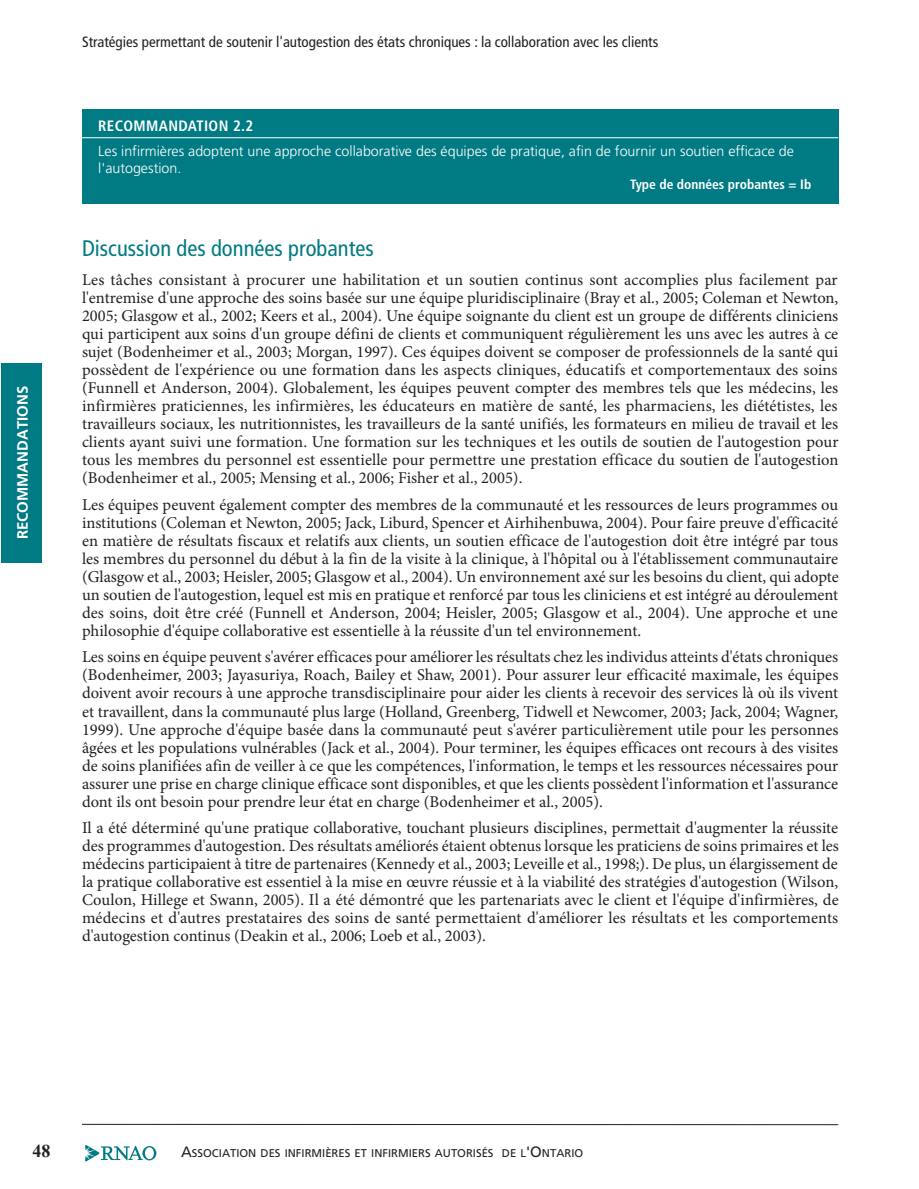
<style>
.page{position:relative;width:919px;height:1189px;background:#fff}
.page>*{position:absolute;margin:0;border:0;box-sizing:border-box;transform-origin:0 0}
.t1{font:condensed 22.5px "Frutiger";color:#007a83}
.t2{font:700 18px "Times New Roman";color:#231f20}
.t3{font:16.5px/18px "Minion Pro";color:#231f20;text-align:justify}
.t4{font:condensed 15px "Frutiger";color:#231f20}
.t5{font:700 condensed 15px "Frutiger";letter-spacing:.025em;color:#fff}
.t6{font:700 15px "Frutiger";color:#fff}
.t7{font:300 14.25px/17.1px "Frutiger";color:#fff}
.t8{font:700 condensed 13.5px "Frutiger";color:#fff}
.t9{font:11.25px "Frutiger";color:#231f20}
.s1{font-size:15px}
</style>
<div class="page">
<div style="left:1px;top:363px;width:40px;height:200px;background:#007a83"></div>
<hr style="left:82px;top:1124px;width:756px;height:1px;background:#231f20">
<svg style="left:85px;top:1145px;width:71px;height:16px"></svg>
<div style="left:82px;top:109px;width:756px;height:94px;background:#007a83"></div>
<hr style="left:66px;top:137px;width:772px;height:1px;background:#fff">
<p class="t4" style="left:82px;top:33px;width:578px">Stratégies permettant de soutenir l'autogestion des états chroniques : la collaboration avec les clients</p>
<p class="t6" style="left:14px;top:539px;width:155px;rotate:-90deg">RECOMMANDATIONS</p>
<p class="t5" style="left:98px;top:116px;width:157px">Recommandation 2.2</p>
<p class="t7" style="left:98px;top:143px;width:697px">Les infirmières adoptent une approche collaborative des équipes de pratique, afin de fournir un soutien efficace de l'autogestion.</p>
<p class="t8" style="left:630px;top:176px;width:183px">Type de données probantes = Ib</p>
<h1 class="t1" style="left:82px;top:235px;width:293px">Discussion des données probantes</h1>
<p class="t3" style="left:82px;top:271px;width:758px">Les tâches consistant à procurer une habilitation et un soutien continus sont accomplies plus facilement par l'entremise d'une approche des soins basée sur une équipe pluridisciplinaire (Bray et al., 2005; Coleman et Newton, 2005; Glasgow et al., 2002; Keers et al., 2004). Une équipe soignante du client est un groupe de différents cliniciens qui participent aux soins d'un groupe défini de clients et communiquent régulièrement les uns avec les autres à ce sujet (Bodenheimer et al., 2003; Morgan, 1997). Ces équipes doivent se composer de professionnels de la santé qui possèdent de l'expérience ou une formation dans les aspects cliniques, éducatifs et comportementaux des soins (Funnell et Anderson, 2004). Globalement, les équipes peuvent compter des membres tels que les médecins, les infirmières praticiennes, les infirmières, les éducateurs en matière de santé, les pharmaciens, les diététistes, les travailleurs sociaux, les nutritionnistes, les travailleurs de la santé unifiés, les formateurs en milieu de travail et les clients ayant suivi une formation. Une formation sur les techniques et les outils de soutien de l'autogestion pour tous les membres du personnel est essentielle pour permettre une prestation efficace du soutien de l'autogestion (Bodenheimer et al., 2005; Mensing et al., 2006; Fisher et al., 2005).</p>
<p class="t3" style="left:82px;top:496px;width:758px">Les équipes peuvent également compter des membres de la communauté et les ressources de leurs programmes ou institutions (Coleman et Newton, 2005; Jack, Liburd, Spencer et Airhihenbuwa, 2004). Pour faire preuve d'efficacité en matière de résultats fiscaux et relatifs aux clients, un soutien efficace de l'autogestion doit être intégré par tous les membres du personnel du début à la fin de la visite à la clinique, à l'hôpital ou à l'établissement communautaire (Glasgow et al., 2003; Heisler, 2005; Glasgow et al., 2004). Un environnement axé sur les besoins du client, qui adopte un soutien de l'autogestion, lequel est mis en pratique et renforcé par tous les cliniciens et est intégré au déroulement des soins, doit être créé (Funnell et Anderson, 2004; Heisler, 2005; Glasgow et al., 2004). Une approche et une philosophie d'équipe collaborative est essentielle à la réussite d'un tel environnement.</p>
<p class="t3" style="left:82px;top:648px;width:758px">Les soins en équipe peuvent s'avérer efficaces pour améliorer les résultats chez les individus atteints d'états chroniques (Bodenheimer, 2003; Jayasuriya, Roach, Bailey et Shaw, 2001). Pour assurer leur efficacité maximale, les équipes doivent avoir recours à une approche transdisciplinaire pour aider les clients à recevoir des services là où ils vivent et travaillent, dans la communauté plus large (Holland, Greenberg, Tidwell et Newcomer, 2003; Jack, 2004; Wagner, 1999). Une approche d'équipe basée dans la communauté peut s'avérer particulièrement utile pour les personnes âgées et les populations vulnérables (Jack et al., 2004). Pour terminer, les équipes efficaces ont recours à des visites de soins planifiées afin de veiller à ce que les compétences, l'information, le temps et les ressources nécessaires pour assurer une prise en charge clinique efficace sont disponibles, et que les clients possèdent l'information et l'assurance dont ils ont besoin pour prendre leur état en charge (Bodenheimer et al., 2005).</p>
<p class="t3" style="left:82px;top:819px;width:758px">Il a été déterminé qu'une pratique collaborative, touchant plusieurs disciplines, permettait d'augmenter la réussite des programmes d'autogestion. Des résultats améliorés étaient obtenus lorsque les praticiens de soins primaires et les médecins participaient à titre de partenaires (Kennedy et al., 2003; Leveille et al., 1998;). De plus, un élargissement de la pratique collaborative est essentiel à la mise en œuvre réussie et à la viabilité des stratégies d'autogestion (Wilson, Coulon, Hillege et Swann, 2005). Il a été démontré que les partenariats avec le client et l'équipe d'infirmières, de médecins et d'autres prestataires des soins de santé permettaient d'améliorer les résultats et les comportements d'autogestion continus (Deakin et al., 2006; Loeb et al., 2003).</p>
<p class="t2" style="left:33px;top:1138px;width:19px">48</p>
<p class="t9" style="left:181px;top:1146px;width:403px"><span class="s1">A</span>SSOCIATION DES INFIRMIÈRES ET INFIRMIERS AUTORISÉS DE L<span class="s1">'O</span>NTARIO</p>
</div>
